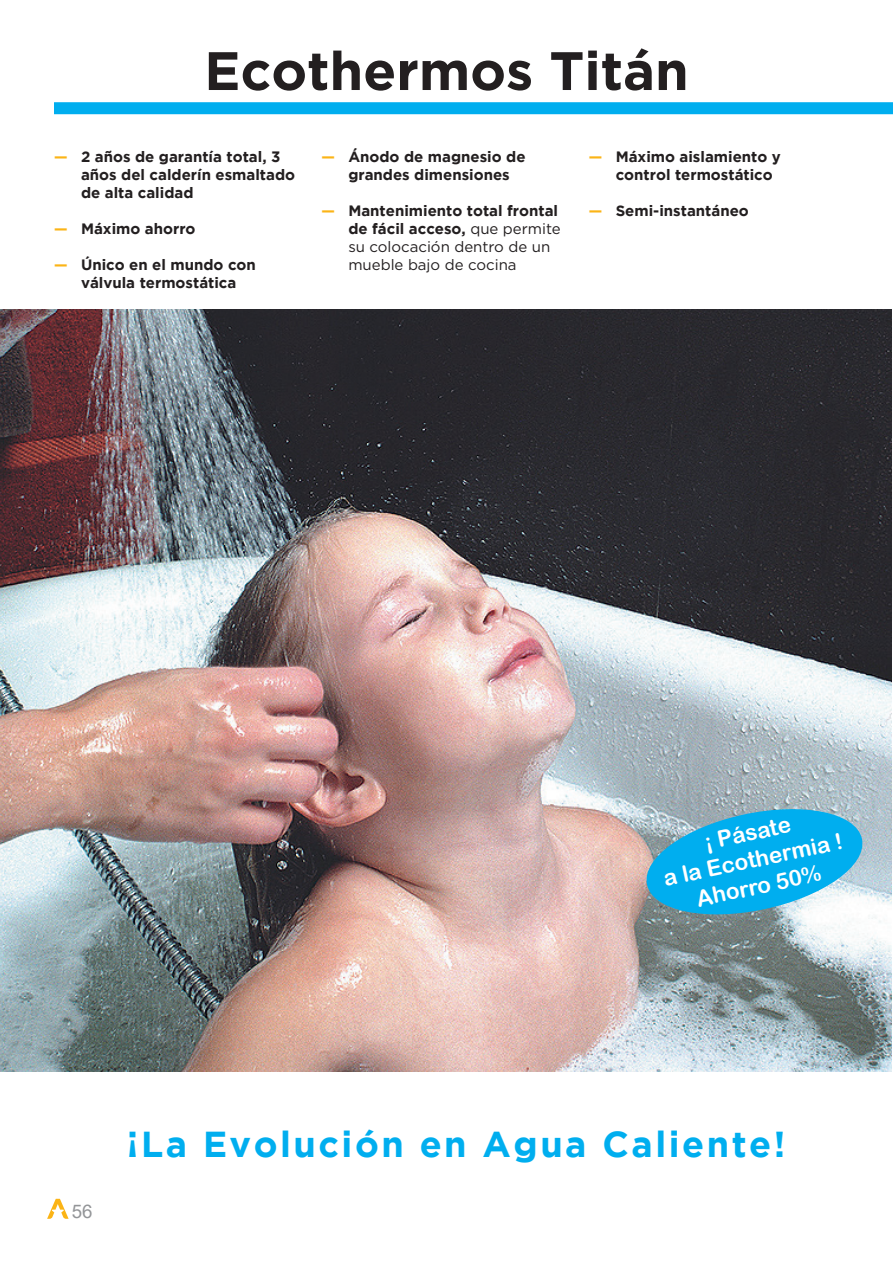
<style>
.page{position:relative;width:893px;height:1263px;background:#fff}
.page>*{position:absolute;margin:0;border:0;box-sizing:border-box;transform-origin:0 0}
.Tres_líneas{font:700 54px "Gotham";color:#231f20}
.t1{font:700 36px "Gotham";letter-spacing:.07em;color:#00aeef}
.t2{font:22.35px "Arial Rounded MT Bold";color:#fff}
.t3{font:18.75px "Arial";color:#939598}
.t4{font:700 15px/18px "Gotham";color:#231f20}
.t5{font:15px/18px "Gotham";color:#231f20}
.s1{color:#fbb416}
.s2{font-weight:700;color:#fbb416}
.s3{font-weight:700}
</style>
<div class="page">
<img style="left:0;top:310px;width:892px;height:761px">
<img style="left:642px;top:803px;width:225px;height:118px">
<div style="left:54px;top:102px;width:839px;height:12px;background:#00aeef"></div>
<svg style="left:47px;top:1199px;width:22px;height:20px"></svg>
<p class="Tres_líneas" style="left:204px;top:40px;width:486px">Ecothermos Titán</p>
<p class="t4" style="left:81px;top:147px;width:216px;text-indent:-27px"><span class="s1">—</span> 2 años de garantía total, 3 años del calderín esmaltado de alta calidad</p>
<p class="t4" style="left:54px;top:219px;width:143px"><span class="s1">—</span> Máximo ahorro</p>
<p class="t4" style="left:54px;top:255px;width:203px;text-align:center"><span class="s1">—</span> Único en el mundo con válvula termostática</p>
<p class="t4" style="left:348px;top:147px;width:179px;text-indent:-27px"><span class="s1">—</span> Ánodo de magnesio de grandes dimensiones</p>
<p class="t5" style="left:348px;top:201px;width:214px;text-indent:-27px"><span class="s2">—</span> <span class="s3">Mantenimiento total frontal de fácil acceso,</span> que permite su colocación dentro de un mueble bajo de cocina</p>
<p class="t4" style="left:616px;top:147px;width:167px;text-indent:-27px"><span class="s1">—</span> Máximo aislamiento y control termostático</p>
<p class="t4" style="left:589px;top:201px;width:162px"><span class="s1">—</span> Semi-instantáneo</p>
<p class="t2" style="left:702px;top:829px;width:89px;rotate:-12deg">¡ Pásate</p>
<p class="t2" style="left:661px;top:865px;width:184px;rotate:-12deg">a la Ecothermia !</p>
<p class="t2" style="left:694px;top:886px;width:128px;rotate:-12deg">Ahorro 50%</p>
<p class="t3" style="left:72px;top:1198px;width:22px">56</p>
<p class="t1" style="left:127px;top:1124px;width:660px">¡La Evolución en Agua Caliente!</p>
</div>
